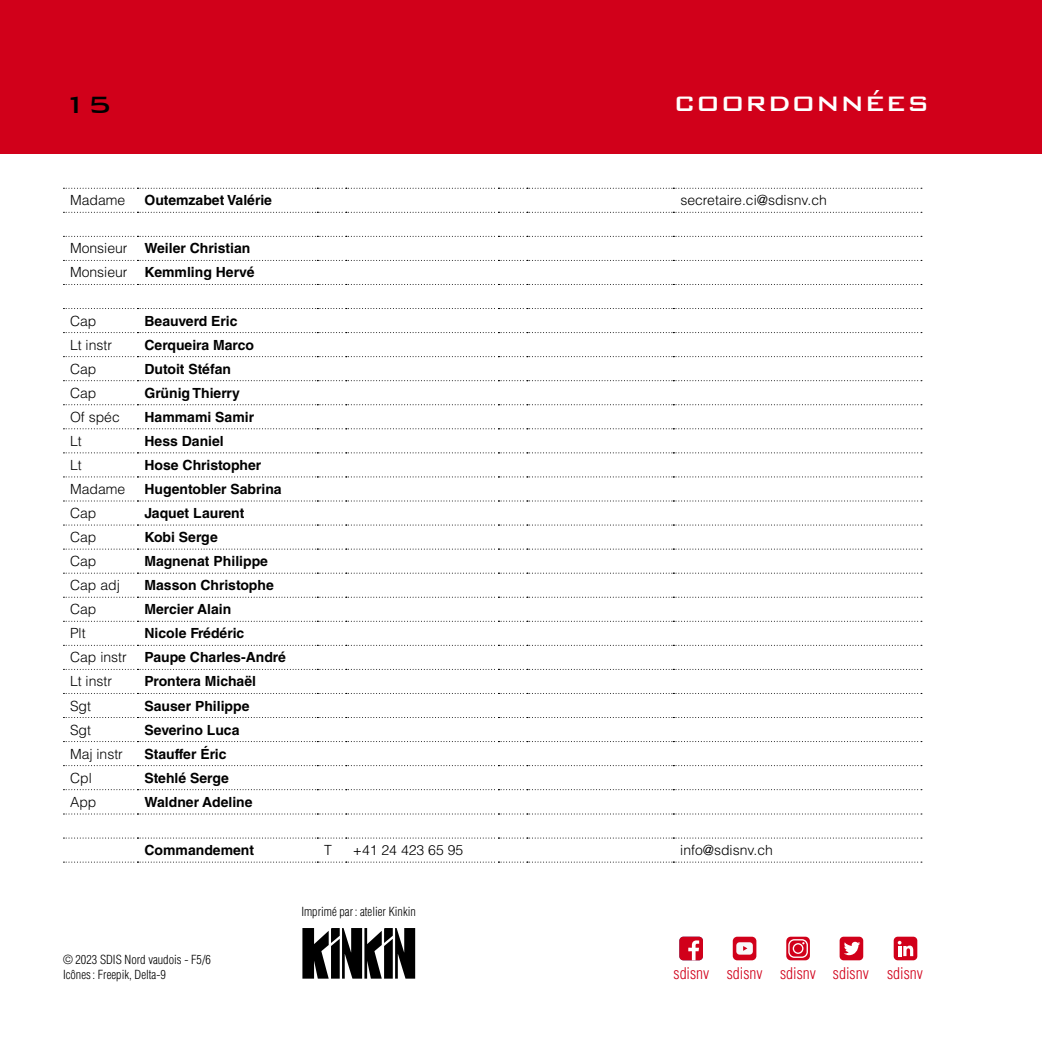
<style>
.page{position:relative;width:1042px;height:1042px;background:#fff}
.page>*{position:absolute;margin:0;border:0;box-sizing:border-box;transform-origin:0 0}
.t1{font:500 31.5px "Bank Gothic BT";color:#000}
.t2{font:500 28px "Bank Gothic BT";color:#fff}
.t3{font:300 condensed 15.75px "Helvetica LT Std";color:#d1001a}
.t4{font:700 14px/24px "Helvetica LT Std";color:#000}
.t5{font:300 14px "Helvetica LT Std";color:#000}
.t6{font:300 condensed 12.25px/14.7px "Helvetica LT Std";color:#000}
.s1{font-weight:300}
</style>
<div class="page">
<div style="left:0;top:0;width:1042px;height:154px;background:#d1001a"></div>
<svg style="left:63px;top:188px;width:859px;height:1px"></svg>
<svg style="left:63px;top:212px;width:859px;height:1px"></svg>
<svg style="left:63px;top:236px;width:859px;height:1px"></svg>
<svg style="left:63px;top:260px;width:859px;height:1px"></svg>
<svg style="left:63px;top:284px;width:859px;height:1px"></svg>
<svg style="left:63px;top:308px;width:859px;height:1px"></svg>
<svg style="left:63px;top:332px;width:859px;height:1px"></svg>
<svg style="left:63px;top:356px;width:859px;height:1px"></svg>
<svg style="left:63px;top:380px;width:859px;height:1px"></svg>
<svg style="left:63px;top:404px;width:859px;height:1px"></svg>
<svg style="left:63px;top:428px;width:859px;height:1px"></svg>
<svg style="left:63px;top:452px;width:859px;height:1px"></svg>
<svg style="left:63px;top:476px;width:859px;height:1px"></svg>
<svg style="left:63px;top:500px;width:859px;height:1px"></svg>
<svg style="left:63px;top:524px;width:859px;height:1px"></svg>
<svg style="left:63px;top:549px;width:859px;height:1px"></svg>
<svg style="left:63px;top:573px;width:859px;height:1px"></svg>
<svg style="left:63px;top:597px;width:859px;height:1px"></svg>
<svg style="left:63px;top:621px;width:859px;height:1px"></svg>
<svg style="left:63px;top:645px;width:859px;height:1px"></svg>
<svg style="left:63px;top:669px;width:859px;height:1px"></svg>
<svg style="left:63px;top:693px;width:859px;height:1px"></svg>
<svg style="left:63px;top:717px;width:859px;height:1px"></svg>
<svg style="left:63px;top:741px;width:859px;height:1px"></svg>
<svg style="left:63px;top:765px;width:859px;height:1px"></svg>
<svg style="left:63px;top:789px;width:859px;height:1px"></svg>
<svg style="left:63px;top:813px;width:859px;height:1px"></svg>
<svg style="left:63px;top:837px;width:859px;height:1px"></svg>
<svg style="left:63px;top:861px;width:859px;height:1px"></svg>
<svg style="left:302px;top:928px;width:113px;height:50px"></svg>
<div style="left:679px;top:936px;width:24px;height:24px;background:#d1001a;border-radius:4px"></div>
<svg style="left:689px;top:940px;width:10px;height:20px"></svg>
<div style="left:839px;top:936px;width:24px;height:24px;background:#d1001a;border-radius:4px"></div>
<svg style="left:844px;top:942px;width:16px;height:13px"></svg>
<div style="left:893px;top:936px;width:24px;height:24px;background:#d1001a;border-radius:4px"></div>
<svg style="left:898px;top:941px;width:15px;height:15px"></svg>
<div style="left:786px;top:936px;width:24px;height:24px;background:#d1001a;border-radius:4px"></div>
<svg style="left:788px;top:939px;width:20px;height:19px"></svg>
<div style="left:733px;top:936px;width:23px;height:24px;background:#d1001a;border-radius:4px"></div>
<div style="left:736px;top:942px;width:17px;height:12px;background:#f8f7f9;border-radius:3px"></div>
<svg style="left:743px;top:946px;width:4px;height:5px"></svg>
<h1 class="t1" style="left:63px;top:88px;width:50px">15</h1>
<h2 class="t2" style="left:673px;top:88px;width:257px">COORDONNÉES</h2>
<p class="t5" style="left:70px;top:192px;width:57px">Madame</p>
<p class="t4" style="left:144px;top:188px;width:129px">Outemzabet Valérie</p>
<p class="t5" style="left:680px;top:192px;width:148px">secretaire.ci@sdisnv.ch</p>
<p class="t4" style="left:70px;top:236px;width:186px"><span class="s1">Monsieur</span> Weiler Christian<br><span class="s1">Monsieur</span> Kemmling Hervé</p>
<p class="t5" style="left:70px;top:312px;width:28px">Cap</p>
<p class="t4" style="left:144px;top:308px;width:95px">Beauverd Eric</p>
<p class="t5" style="left:70px;top:336px;width:44px">Lt instr</p>
<p class="t4" style="left:144px;top:332px;width:111px">Cerqueira Marco</p>
<p class="t5" style="left:70px;top:360px;width:28px">Cap</p>
<p class="t4" style="left:144px;top:356px;width:88px">Dutoit Stéfan</p>
<p class="t5" style="left:70px;top:384px;width:28px">Cap</p>
<p class="t4" style="left:144px;top:381px;width:97px">Grünig Thierry</p>
<p class="t5" style="left:70px;top:408px;width:51px">Of spéc</p>
<p class="t4" style="left:144px;top:405px;width:111px">Hammami Samir</p>
<p class="t5" style="left:70px;top:432px;width:13px">Lt</p>
<p class="t4" style="left:144px;top:429px;width:81px">Hess Daniel</p>
<p class="t5" style="left:70px;top:456px;width:13px">Lt</p>
<p class="t4" style="left:144px;top:453px;width:118px">Hose Christopher</p>
<p class="t5" style="left:70px;top:480px;width:57px">Madame</p>
<p class="t4" style="left:144px;top:477px;width:139px">Hugentobler Sabrina</p>
<p class="t5" style="left:70px;top:504px;width:28px">Cap</p>
<p class="t4" style="left:144px;top:501px;width:102px">Jaquet Laurent</p>
<p class="t5" style="left:70px;top:528px;width:28px">Cap</p>
<p class="t4" style="left:144px;top:525px;width:75px">Kobi Serge</p>
<p class="t5" style="left:70px;top:552px;width:28px">Cap</p>
<p class="t4" style="left:144px;top:549px;width:125px">Magnenat Philippe</p>
<p class="t5" style="left:70px;top:576px;width:51px">Cap adj</p>
<p class="t4" style="left:144px;top:573px;width:131px">Masson Christophe</p>
<p class="t5" style="left:70px;top:600px;width:28px">Cap</p>
<p class="t4" style="left:144px;top:597px;width:88px">Mercier Alain</p>
<p class="t5" style="left:70px;top:624px;width:17px">Plt</p>
<p class="t4" style="left:144px;top:621px;width:101px">Nicole Frédéric</p>
<p class="t5" style="left:70px;top:649px;width:58px">Cap instr</p>
<p class="t4" style="left:144px;top:645px;width:143px">Paupe Charles-André</p>
<p class="t5" style="left:70px;top:673px;width:44px">Lt instr</p>
<p class="t4" style="left:144px;top:669px;width:113px">Prontera Michaël</p>
<p class="t5" style="left:70px;top:697px;width:22px">Sgt</p>
<p class="t4" style="left:144px;top:693px;width:107px">Sauser Philippe</p>
<p class="t5" style="left:70px;top:721px;width:22px">Sgt</p>
<p class="t4" style="left:144px;top:717px;width:97px">Severino Luca</p>
<p class="t5" style="left:70px;top:745px;width:54px">Maj instr</p>
<p class="t4" style="left:144px;top:741px;width:84px">Stauffer Éric</p>
<p class="t5" style="left:70px;top:769px;width:23px">Cpl</p>
<p class="t4" style="left:144px;top:765px;width:86px">Stehlé Serge</p>
<p class="t5" style="left:70px;top:793px;width:28px">App</p>
<p class="t4" style="left:144px;top:789px;width:110px">Waldner Adeline</p>
<p class="t4" style="left:144px;top:838px;width:111px">Commandement</p>
<p class="t5" style="left:324px;top:841px;width:9px">T</p>
<p class="t5" style="left:353px;top:841px;width:112px">+41 24 423 65 95</p>
<p class="t5" style="left:680px;top:841px;width:94px">info@sdisnv.ch</p>
<p class="t6" style="left:63px;top:952px;width:149px">© 2023 SDIS Nord vaudois - F5/6<br>Icônes: Freepik, Delta-9</p>
<p class="t6" style="left:301px;top:904px;width:116px">Imprimé par: atelier Kinkin</p>
<p class="t3" style="left:673px;top:963px;width:251px">sdisnv sdisnv sdisnv sdisnv sdisnv</p>
</div>
